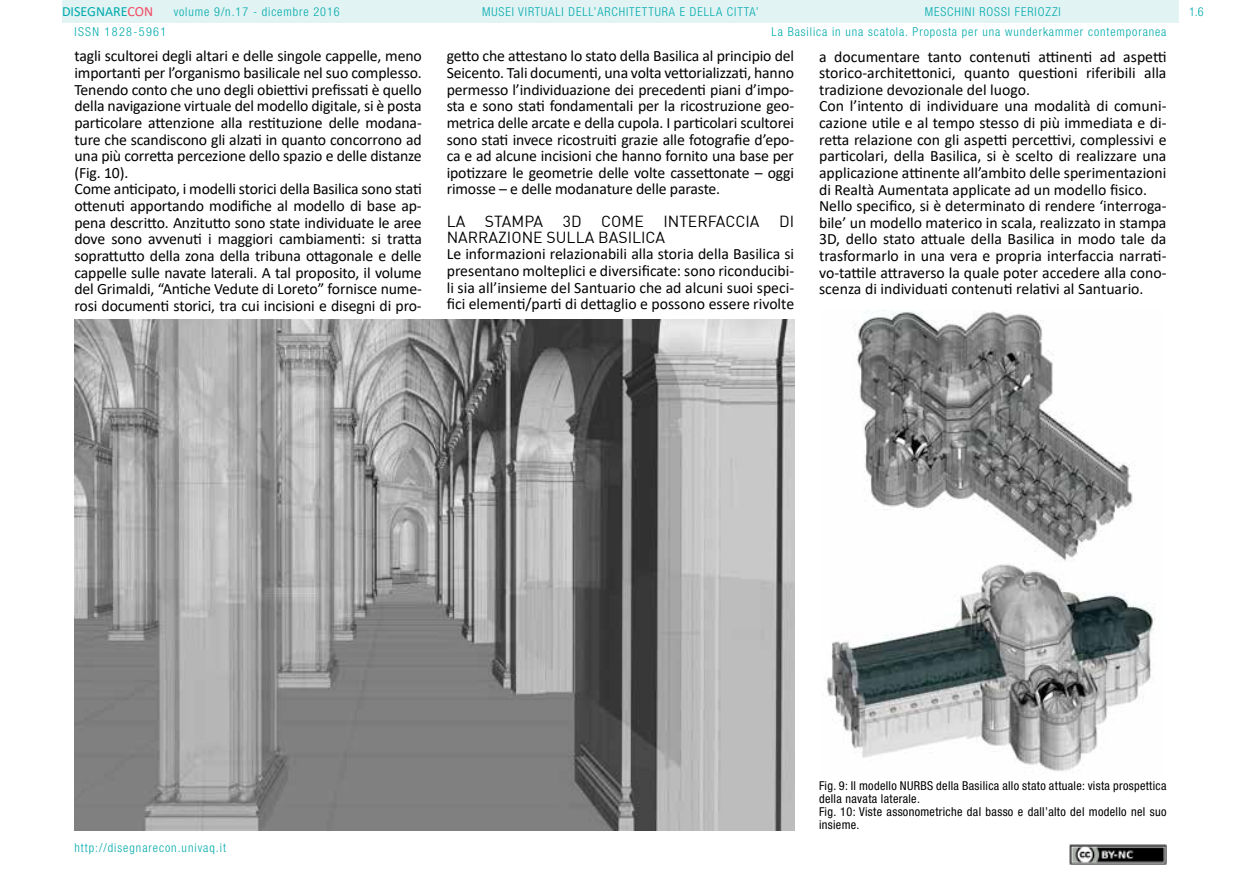
<style>
.page{position:relative;width:1241px;height:893px;background:#fff}
.page>*{position:absolute;margin:0;border:0;box-sizing:border-box;transform-origin:0 0}
.t1{font:15.75px/16.6px "Calibri";letter-spacing:-.01em;color:#000}
.t2{font:15.75px/15.8px "DIN";color:#000}
.t3{font:14px "Calibri";color:#00aaad}
.t4{font:300 condensed 12.25px/19.4px "Helvetica Neue LT Std";letter-spacing:.075em;color:#00aaad}
.t5{font:condensed 12.25px/13.1px "Helvetica Neue LT Std";letter-spacing:.025em;color:#000}
.t6{font:300 condensed 12.25px "Helvetica Neue LT Std";letter-spacing:.11em;color:#00aaad}
.s1{color:#f24862}
</style>
<div class="page">
<div style="left:62px;top:0;width:1116px;height:23px;background:#e2f3f3"></div>
<img style="left:1069px;top:845px;width:97px;height:19px">
<img style="left:74px;top:319px;width:720px;height:512px">
<img style="left:822px;top:310px;width:333px;height:461px">
<p class="t3" style="left:62px;top:2px;width:93px">DISEGNARE<span class="s1">CON</span></p>
<p class="t4" style="left:771px;top:2px;width:396px;text-indent:153px">MESCHINI ROSSI FERIOZZI<br>La Basilica in una scatola. Proposta per una wunderkammer contemporanea</p>
<p class="t4" style="left:174px;top:2px;width:167px">volume 9/n.17 - dicembre 2016</p>
<p class="t4" style="left:482px;top:2px;width:278px">MUSEI VIRTUALI DELL’ARCHITETTURA E DELLA CITTA’</p>
<p class="t4" style="left:1188px;top:2px;width:16px">1.6</p>
<p class="t6" style="left:74px;top:24px;width:93px">ISSN 1828-5961</p>
<p class="t1" style="left:74px;top:47px;width:349px">tagli scultorei degli altari e delle singole cappelle, meno importanti per l’organismo basilicale nel suo complesso.<br>Tenendo conto che uno degli obiettivi prefissati è quello della navigazione virtuale del modello digitale, si è posta particolare attenzione alla restituzione delle modana&shy;ture che scandiscono gli alzati in quanto concorrono ad una più corretta percezione dello spazio e delle distanze (Fig. 10).<br>Come anticipato, i modelli storici della Basilica sono stati ottenuti apportando modifiche al modello di base ap&shy;pena descritto. Anzitutto sono state individuate le aree dove sono avvenuti i maggiori cambiamenti: si tratta soprattutto della zona della tribuna ottagonale e delle cappelle sulle navate laterali. A tal proposito, il volume del Grimaldi, “Antiche Vedute di Loreto” fornisce nume&shy;rosi documenti storici, tra cui incisioni e disegni di pro-</p>
<p class="t1" style="left:446px;top:47px;width:349px;text-align:justify">getto che attestano lo stato della Basilica al principio del Seicento. Tali documenti, una volta vettorializzati, hanno permesso l’individuazione dei precedenti piani d’impo&shy;sta e sono stati fondamentali per la ricostruzione geo&shy;metrica delle arcate e della cupola. I particolari scultorei sono stati invece ricostruiti grazie alle fotografie d’epo&shy;ca e ad alcune incisioni che hanno fornito una base per ipotizzare le geometrie delle volte cassettonate – oggi rimosse – e delle modanature delle paraste.</p>
<p class="t2" style="left:446px;top:213px;width:349px">LA STAMPA 3D COME INTERFACCIA DI<br>NARRAZIONE SULLA BASILICA</p>
<p class="t1" style="left:446px;top:245px;width:349px;text-align:justify">Le informazioni relazionabili alla storia della Basilica si presentano molteplici e diversificate: sono riconducibi&shy;li sia all’insieme del Santuario che ad alcuni suoi speci&shy;fici elementi/parti di dettaglio e possono essere rivolte</p>
<p class="t1" style="left:819px;top:48px;width:349px">a documentare tanto contenuti attinenti ad aspetti storico-architettonici, quanto questioni riferibili alla tradizione devozionale del luogo.<br>Con l’intento di individuare una modalità di comuni&shy;cazione utile e al tempo stesso di più immediata e di&shy;retta relazione con gli aspetti percettivi, complessivi e particolari, della Basilica, si è scelto di realizzare una applicazione attinente all’ambito delle sperimentazioni di Realtà Aumentata applicate ad un modello fisico.<br>Nello specifico, si è determinato di rendere ‘interroga&shy;bile’ un modello materico in scala, realizzato in stampa 3D, dello stato attuale della Basilica in modo tale da trasformarlo in una vera e propria interfaccia narrati&shy;vo-tattile attraverso la quale poter accedere alla cono&shy;scenza di individuati contenuti relativi al Santuario.</p>
<p class="t4" style="left:74px;top:838px;width:153px">http://disegnarecon.univaq.it</p>
<p class="t5" style="left:819px;top:779px;width:349px">Fig. 9: Il modello NURBS della Basilica allo stato attuale: vista prospettica della navata laterale.<br>Fig. 10: Viste assonometriche dal basso e dall’alto del modello nel suo insieme.</p>
</div>
